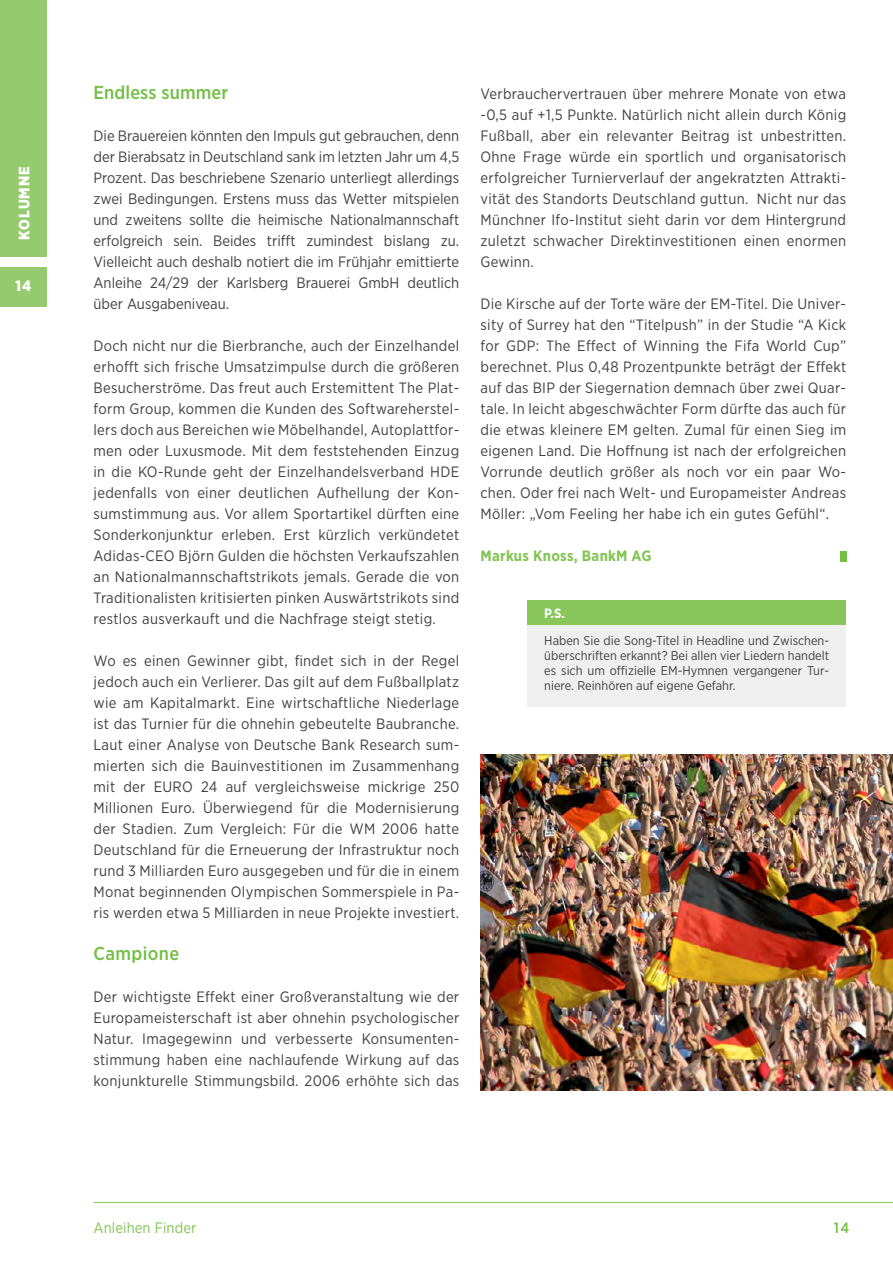
<style>
.page{position:relative;width:893px;height:1263px;background:#fff}
.page>*{position:absolute;margin:0;border:0;box-sizing:border-box;transform-origin:0 0}
.t1{font:500 18.75px "Gotham Narrow";letter-spacing:.005em;color:#72bf44}
.t2{font:15px/21px "Gotham Narrow";letter-spacing:.02em;color:#414042;text-align:justify}
.t3{font:700 15px "Gotham Narrow";letter-spacing:.02em;color:#81c452}
.t4{font:15px "Gotham Narrow";letter-spacing:.005em;color:#81c452}
.t5{font:900 15px "Gotham Narrow";color:#fff}
.t6{font:500 15px "Gotham Narrow";color:#72bf44}
.t7{font:700 13.5px "Gotham Narrow";color:#fff}
.t8{font:12.75px/15px "Gotham Narrow";color:#414042;text-align:justify}
</style>
<div class="page">
<img style="left:480px;top:755px;width:413px;height:336px">
<div style="left:840px;top:551px;width:6px;height:10px;background:#72bf44"></div>
<div style="left:527px;top:601px;width:319px;height:106px;background:#efeff0"></div>
<div style="left:527px;top:600px;width:319px;height:25px;background:#88c65b"></div>
<div style="left:0;top:0;width:47px;height:257px;background:#95cb6e"></div>
<hr style="left:94px;top:1202px;width:799px;height:1px;background:#8fc964">
<div style="left:0;top:267px;width:47px;height:40px;background:#95cb6e"></div>
<p class="t5" style="left:14px;top:240px;width:74px;rotate:-90deg">KOLUMNE</p>
<p class="t5" style="left:15px;top:276px;width:17px">14</p>
<p class="t1" style="left:94px;top:81px;width:136px">Endless summer</p>
<p class="t2" style="left:94px;top:125px;width:367px">Die Brauereien könnten den Impuls gut gebrauchen, denn der Bierabsatz in Deutschland sank im letzten Jahr um 4,5<br>Prozent. Das beschriebene Szenario unterliegt allerdings zwei Bedingungen. Erstens muss das Wetter mitspielen und zweitens sollte die heimische Nationalmannschaft erfolgreich sein. Beides trifft zumindest bislang zu.<br>Vielleicht auch deshalb notiert die im Frühjahr emittierte Anleihe 24/29 der Karlsberg Brauerei GmbH deutlich über Ausgabeniveau.</p>
<p class="t2" style="left:94px;top:335px;width:367px">Doch nicht nur die Bierbranche, auch der Einzelhandel erhofft sich frische Umsatzimpulse durch die größeren Besucherströme. Das freut auch Erstemittent The Plat&shy;form Group, kommen die Kunden des Softwareherstel&shy;lers doch aus Bereichen wie Möbelhandel, Autoplattfor&shy;men oder Luxusmode. Mit dem feststehenden Einzug in die KO-Runde geht der Einzelhandelsverband HDE jedenfalls von einer deutlichen Aufhellung der Kon&shy;sumstimmung aus. Vor allem Sportartikel dürften eine Sonderkonjunktur erleben. Erst kürzlich verkündetet Adidas-CEO Björn Gulden die höchsten Verkaufszahlen an Nationalmannschaftstrikots jemals. Gerade die von Traditionalisten kritisierten pinken Auswärtstrikots sind restlos ausverkauft und die Nachfrage steigt stetig.</p>
<p class="t2" style="left:94px;top:650px;width:367px">Wo es einen Gewinner gibt, findet sich in der Regel jedoch auch ein Verlierer. Das gilt auf dem Fußballplatz wie am Kapitalmarkt. Eine wirtschaftliche Niederlage ist das Turnier für die ohnehin gebeutelte Baubranche.<br>Laut einer Analyse von Deutsche Bank Research sum&shy;mierten sich die Bauinvestitionen im Zusammenhang mit der EURO 24 auf vergleichsweise mickrige 250<br>Millionen Euro. Überwiegend für die Modernisierung der Stadien. Zum Vergleich: Für die WM 2006 hatte Deutschland für die Erneuerung der Infrastruktur noch rund 3 Milliarden Euro ausgegeben und für die in einem Monat beginnenden Olympischen Sommerspiele in Pa&shy;ris werden etwa 5 Milliarden in neue Projekte investiert.</p>
<p class="t1" style="left:94px;top:942px;width:87px">Campione</p>
<p class="t2" style="left:94px;top:986px;width:367px">Der wichtigste Effekt einer Großveranstaltung wie der Europameisterschaft ist aber ohnehin psychologischer Natur. Imagegewinn und verbesserte Konsumenten&shy;stimmung haben eine nachlaufende Wirkung auf das konjunkturelle Stimmungsbild. 2006 erhöhte sich das</p>
<p class="t2" style="left:480px;top:83px;width:367px">Verbrauchervertrauen über mehrere Monate von etwa -0,5 auf +1,5 Punkte. Natürlich nicht allein durch König Fußball, aber ein relevanter Beitrag ist unbestritten.<br>Ohne Frage würde ein sportlich und organisatorisch erfolgreicher Turnierverlauf der angekratzten Attrakti&shy;vität des Standorts Deutschland guttun. Nicht nur das Münchner Ifo-Institut sieht darin vor dem Hintergrund zuletzt schwacher Direktinvestitionen einen enormen Gewinn.</p>
<p class="t2" style="left:480px;top:293px;width:367px">Die Kirsche auf der Torte wäre der EM-Titel. Die Univer&shy;sity of Surrey hat den “Titelpush” in der Studie “A Kick for GDP: The Effect of Winning the Fifa World Cup” berechnet. Plus 0,48 Prozentpunkte beträgt der Effekt auf das BIP der Siegernation demnach über zwei Quar&shy;tale. In leicht abgeschwächter Form dürfte das auch für die etwas kleinere EM gelten. Zumal für einen Sieg im eigenen Land. Die Hoffnung ist nach der erfolgreichen Vorrunde deutlich größer als noch vor ein paar Wo&shy;chen. Oder frei nach Welt- und Europameister Andreas Möller: „Vom Feeling her habe ich ein gutes Gefühl“.</p>
<p class="t3" style="left:480px;top:546px;width:173px">Markus Knoss, BankM AG</p>
<p class="t7" style="left:544px;top:604px;width:22px">P.S.</p>
<p class="t8" style="left:544px;top:633px;width:286px">Haben Sie die Song-Titel in Headline und Zwischen&shy;überschriften erkannt? Bei allen vier Liedern handelt es sich um offizielle EM-Hymnen vergangener Tur&shy;niere. Reinhören auf eigene Gefahr.</p>
<p class="t4" style="left:94px;top:1219px;width:104px">Anleihen Finder</p>
<p class="t6" style="left:834px;top:1218px;width:17px">14</p>
</div>
